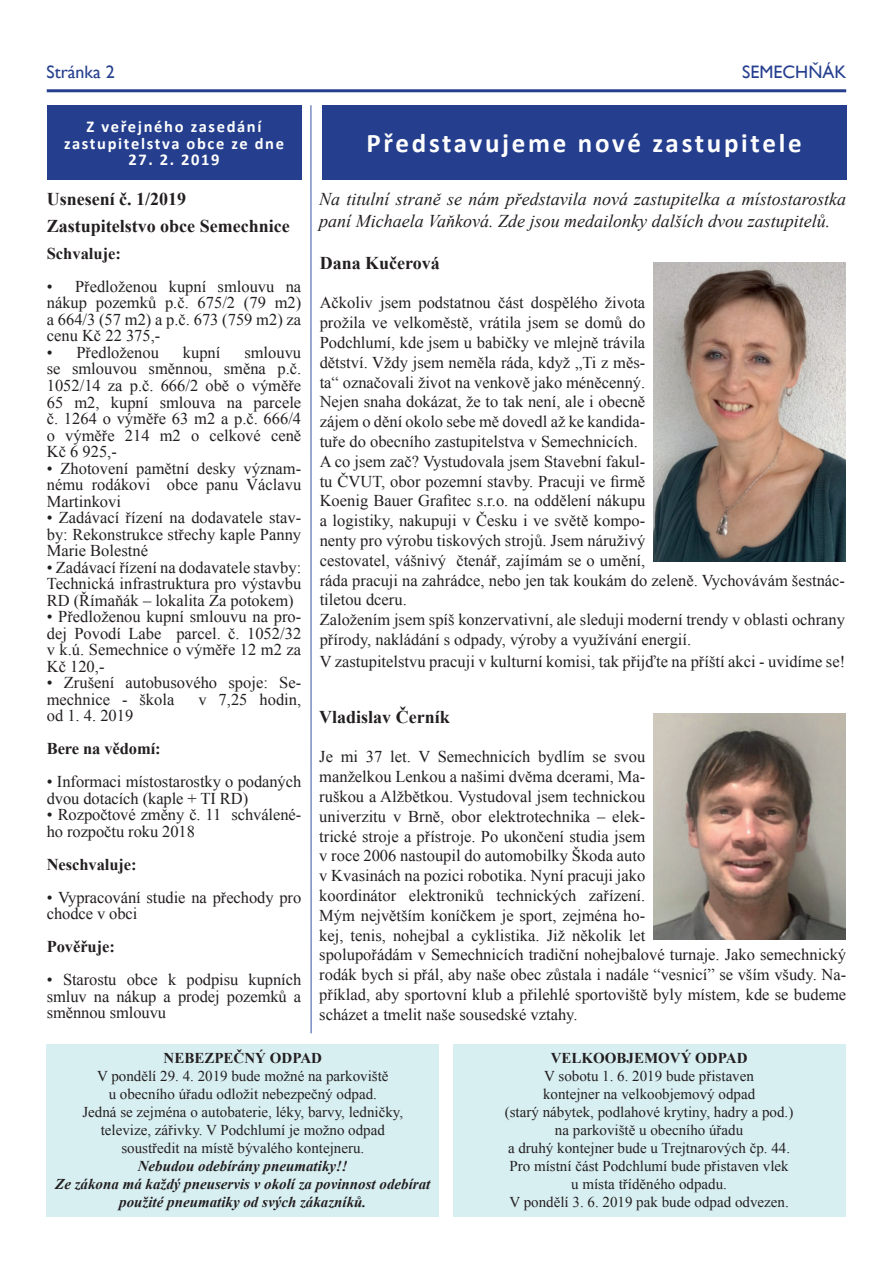
<style>
.page{position:relative;width:893px;height:1263px;background:#fff}
.page>*{position:absolute;margin:0;border:0;box-sizing:border-box;transform-origin:0 0}
.t1{font:700 27px "Calibri";letter-spacing:.1em;color:#fff}
.t2{font:italic 18px/21.6px "Times New Roman";color:#231f20}
.t3{font:700 18px/27px "Times New Roman";color:#231f20}
.t4{font:18px "Gill Sans";color:#253f8e}
.t5{font:16.5px/19.8px "Times New Roman";color:#231f20;text-align:justify}
.t6{font:700 16.5px/16.5px "Calibri";letter-spacing:.1em;color:#fff;text-align:center}
.t7{font:700 16.5px "Times New Roman";letter-spacing:-.005em;color:#231f20}
.t8{font:15px/18px "Times New Roman";color:#231f20;text-align:center}
.t9{font:italic 700 15px/18px "Times New Roman";color:#231f20;text-align:center}
.t10{font:700 15px "Times New Roman";color:#231f20}
</style>
<div class="page">
<hr style="left:47px;top:89px;width:799px;height:3px;background:#253f8e">
<div style="left:47px;top:105px;width:254px;height:75px;background:#253f8e"></div>
<div style="left:453px;top:1044px;width:392px;height:172px;background:#d8eff2"></div>
<div style="left:47px;top:1044px;width:392px;height:172px;background:#d8eff2"></div>
<img style="left:654px;top:263px;width:191px;height:299px">
<div style="left:322px;top:105px;width:524px;height:75px;background:#253f8e"></div>
<img style="left:654px;top:714px;width:191px;height:225px">
<hr style="left:311px;top:105px;width:1px;height:928px;background:#3653a3">
<p class="t4" style="left:47px;top:61px;width:70px">STRÁNKA 2</p>
<p class="t4" style="left:742px;top:62px;width:106px">SEMECHŇÁK</p>
<p class="t6" style="left:64px;top:119px;width:222px">Z veřejného zasedání zastupitelstva obce ze dne</p>
<p class="t6" style="left:128px;top:152px;width:93px">27. 2. 2019</p>
<p class="t3" style="left:47px;top:185px;width:244px">Usnesení č. 1/2019<br>Zastupitelstvo obce Semechnice</p>
<p class="t7" style="left:47px;top:248px;width:76px">Schvaluje:</p>
<p class="t5" style="left:47px;top:278px;width:256px;line-height:16.5px">• Předloženou kupní smlouvu na nákup pozemků p.č. 675/2 (79 m2) a 664/3 (57 m2) a p.č. 673 (759 m2) za cenu Kč 22 375,-</p>
<p class="t5" style="left:47px;top:342px;width:114px">• Předloženou</p>
<p class="t5" style="left:183px;top:342px;width:39px">kupní</p>
<p class="t5" style="left:47px;top:344px;width:256px;line-height:16.5px;text-indent:198px">smlouvu se smlouvou směnnou, směna p.č.<br>1052/14 za p.č. 666/2 obě o výměře 65 m2, kupní smlouva na parcele č. 1264 o výměře 63 m2 a p.č. 666/4 o výměře 214 m2 o celkové ceně Kč 6 925,-</p>
<p class="t5" style="left:47px;top:459px;width:256px;line-height:16.5px">• Zhotovení pamětní desky význam&shy;nému rodákovi obce panu Václavu Martinkovi</p>
<p class="t5" style="left:47px;top:509px;width:256px;line-height:16.5px">• Zadávací řízení na dodavatele stav&shy;by: Rekonstrukce střechy kaple Panny Marie Bolestné</p>
<p class="t5" style="left:47px;top:558px;width:256px;line-height:16.5px">• Zadávací řízení na dodavatele stavby:<br>Technická infrastruktura pro výstavbu RD (Římaňák – lokalita Za potokem)</p>
<p class="t5" style="left:47px;top:608px;width:256px;line-height:16.5px">• Předloženou kupní smlouvu na pro&shy;dej Povodí Labe parcel. č. 1052/32 v k.ú. Semechnice o výměře 12 m2 za Kč 120,-</p>
<p class="t5" style="left:47px;top:674px;width:256px;line-height:16.5px">• Zrušení autobusového spoje: Se&shy;mechnice - škola</p>
<p class="t5" style="left:198px;top:689px;width:104px">v 7,25 hodin,</p>
<p class="t5" style="left:47px;top:705px;width:88px">od 1. 4. 2019</p>
<p class="t7" style="left:47px;top:737px;width:116px">Bere na vědomí:</p>
<p class="t5" style="left:47px;top:773px;width:256px;line-height:16.5px">• Informaci místostarostky o podaných dvou dotacích (kaple + TI RD)</p>
<p class="t5" style="left:47px;top:806px;width:256px;line-height:16.5px">• Rozpočtové změny č. 11 schválené&shy;ho rozpočtu roku 2018</p>
<p class="t7" style="left:47px;top:858px;width:91px">Neschvaluje:</p>
<p class="t5" style="left:47px;top:888px;width:256px;line-height:16.5px">• Vypracování studie na přechody pro chodce v obci</p>
<p class="t7" style="left:47px;top:935px;width:70px">Pověřuje:</p>
<p class="t5" style="left:47px;top:971px;width:256px;line-height:16.5px">• Starostu obce k podpisu kupních smluv na nákup a prodej pozemků a směnnou smlouvu</p>
<h1 class="t1" style="left:366px;top:126px;width:437px">Představujeme nové zastupitele</h1>
<p class="t2" style="left:319px;top:188px;width:528px">Na titulní straně se nám představila nová zastupitelka a místostarostka paní Michaela Vaňková. Zde jsou medailonky dalších dvou zastupitelů.</p>
<p class="t3" style="left:320px;top:249px;width:122px">Dana Kučerová</p>
<p class="t5" style="left:320px;top:293px;width:527px;text-align:left">Ačkoliv jsem podstatnou část dospělého života<br>prožila ve velkoměstě, vrátila jsem se domů do<br>Podchlumí, kde jsem u babičky ve mlejně trávila<br>dětství. Vždy jsem neměla ráda, když „Ti z měs-<br>ta“ označovali život na venkově jako méněcenný.<br>Nejen snaha dokázat, že to tak není, ale i obecně<br>zájem o dění okolo sebe mě dovedl až ke kandida-<br>tuře do obecního zastupitelstva v Semechnicích.<br>A co jsem zač? Vystudovala jsem Stavební fakul-<br>tu ČVUT, obor pozemní stavby. Pracuji ve firmě<br>Koenig Bauer Grafitec s.r.o. na oddělení nákupu<br>a logistiky, nakupuji v Česku i ve světě kompo-<br>nenty pro výrobu tiskových strojů. Jsem náruživý<br>cestovatel, vášnivý čtenář, zajímám se o umění,<br>ráda pracuji na zahrádce, nebo jen tak koukám do zeleně. Vychovávám šestnác&shy;tiletou dceru.<br>Založením jsem spíš konzervativní, ale sleduji moderní trendy v oblasti ochrany přírody, nakládání s odpady, výroby a využívání energií.</p>
<p class="t5" style="left:320px;top:651px;width:527px">V zastupitelstvu pracuji v kulturní komisi, tak přijďte na příští akci - uvidíme se!</p>
<p class="t3" style="left:319px;top:703px;width:132px">Vladislav Černík</p>
<p class="t5" style="left:319px;top:747px;width:528px;text-align:left">Je mi 37 let. V Semechnicích bydlím se svou<br>manželkou Lenkou a našimi dvěma dcerami, Ma-<br>ruškou a Alžbětkou. Vystudoval jsem technickou<br>univerzitu v Brně, obor elektrotechnika – elek-<br>trické stroje a přístroje. Po ukončení studia jsem<br>v roce 2006 nastoupil do automobilky Škoda auto<br>v Kvasinách na pozici robotika. Nyní pracuji jako<br>koordinátor elektroniků technických zařízení.<br>Mým největším koníčkem je sport, zejména ho-<br>kej, tenis, nohejbal a cyklistika. Již několik let<br>spolupořádám v Semechnicích tradiční nohejbalové turnaje. Jako semechnický rodák bych si přál, aby naše obec zůstala i nadále “vesnicí” se vším všudy. Na&shy;příklad, aby sportovní klub a přilehlé sportoviště byly místem, kde se budeme scházet a tmelit naše sousedské vztahy.</p>
<p class="t10" style="left:164px;top:1048px;width:160px">NEBEZPEČNÝ ODPAD</p>
<p class="t8" style="left:82px;top:1067px;width:322px">V pondělí 29. 4. 2019 bude možné na parkoviště<br>u obecního úřadu odložit nebezpečný odpad.<br>Jedná se zejména o autobaterie, léky, barvy, ledničky, televize, zářivky. V Podchlumí je možno odpad soustředit na místě bývalého kontejneru.</p>
<p class="t9" style="left:55px;top:1159px;width:377px">Nebudou odebírány pneumatiky!!<br>Ze zákona má každý pneuservis v okolí za povinnost odebírat použité pneumatiky od svých zákazníků.</p>
<p class="t10" style="left:551px;top:1053px;width:198px">VELKOOBJEMOVÝ ODPAD</p>
<p class="t8" style="left:505px;top:1067px;width:290px">V sobotu 1. 6. 2019 bude přistaven<br>kontejner na velkoobjemový odpad<br>(starý nábytek, podlahové krytiny, hadry a pod.) na parkoviště u obecního úřadu<br>a druhý kontejner bude u Trejtnarových čp. 44.<br>Pro místní část Podchlumí bude přistaven vlek u místa tříděného odpadu.<br>V pondělí 3. 6. 2019 pak bude odpad odvezen.</p>
</div>
